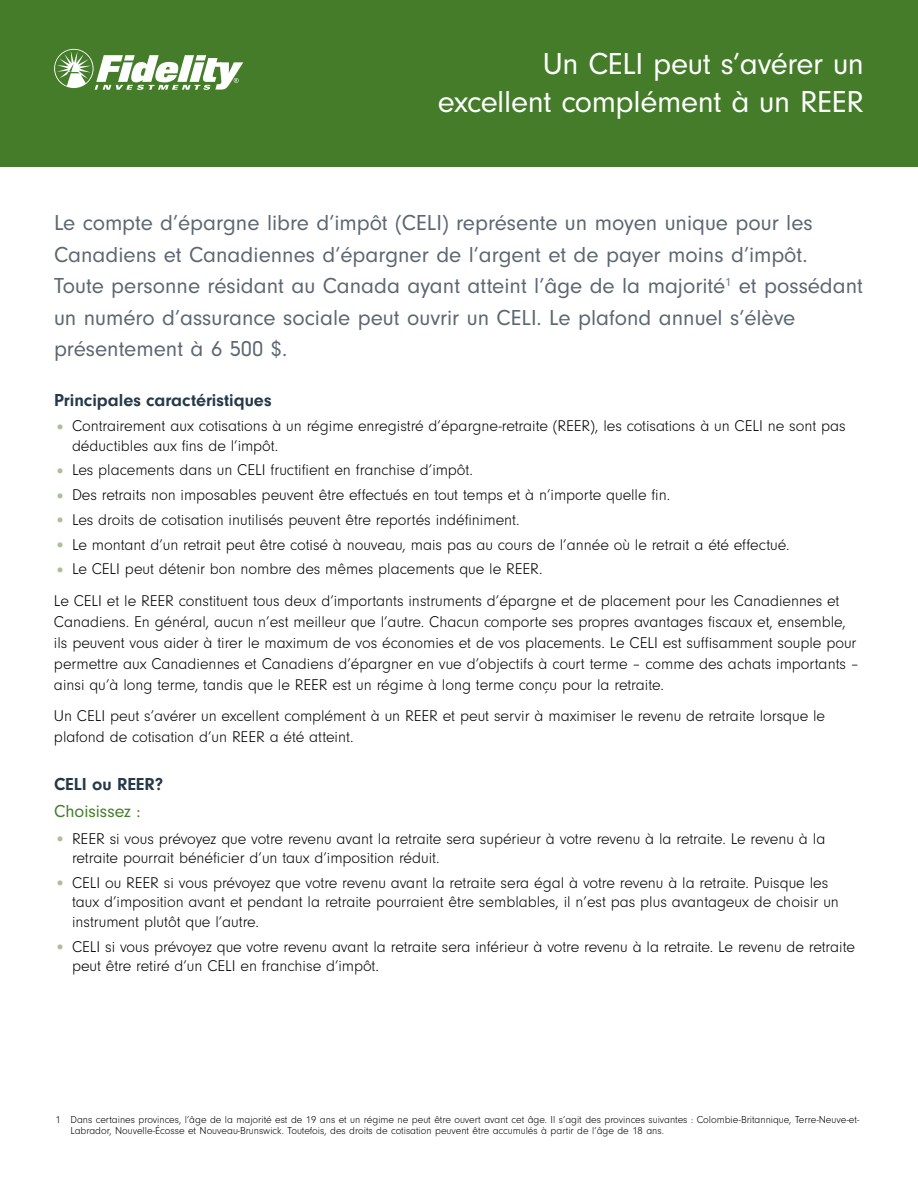
<style>
.page{position:relative;width:918px;height:1188px;background:#fff}
.page>*{position:absolute;margin:0;border:0;box-sizing:border-box;transform-origin:0 0}
.t1{font:31.5px/37.5px "Neuzeit Gro";letter-spacing:-.01em;color:#fff;text-align:right}
.t2{font:22.5px/31.5px "Neuzeit Gro";color:#5d6771}
.t3{font:700 18px "Neuzeit Gro";color:#253948}
.t4{font:18px "Neuzeit Gro";color:#447c29}
.t5{font:300 16.2px/19.5px "Neuzeit Gro";color:#000}
.t6{font:300 10.5px/11.2px "Neuzeit Gro";color:#000}
.s1{font-size:18px;color:#a8c196}
</style>
<div class="page">
<div style="left:0;top:0;width:918px;height:166px;background:#447c29"></div>
<svg style="left:54px;top:49px;width:189px;height:41px"></svg>
<h1 class="t1" style="left:438px;top:46px;width:428px">Un CELI peut s’avérer un excellent complément à un REER</h1>
<p class="t2" style="left:54px;top:207px;width:811px">Le compte d’épargne libre d’impôt (CELI) représente un moyen unique pour les Canadiens et Canadiennes d’épargner de l’argent et de payer moins d’impôt.<br>Toute personne résidant au Canada ayant atteint l’âge de la majorité<sup>1</sup> et possédant un numéro d’assurance sociale peut ouvrir un CELI. Le plafond annuel s’élève présentement à 6 500 $.</p>
<p class="t3" style="left:54px;top:390px;width:219px">Principales caractéristiques</p>
<p class="t5" style="left:72px;top:416px;width:775px;text-indent:-18px"><span class="s1">•</span> Contrairement aux cotisations à un régime enregistré d’épargne-retraite (REER), les cotisations à un CELI ne sont pas déductibles aux fins de l’impôt.</p>
<p class="t5" style="left:54px;top:461px;width:420px"><span class="s1">•</span> Les placements dans un CELI fructifient en franchise d’impôt.</p>
<p class="t5" style="left:54px;top:485px;width:618px"><span class="s1">•</span> Des retraits non imposables peuvent être effectués en tout temps et à n’importe quelle fin.</p>
<p class="t5" style="left:54px;top:510px;width:467px"><span class="s1">•</span> Les droits de cotisation inutilisés peuvent être reportés indéfiniment.</p>
<p class="t5" style="left:54px;top:535px;width:737px"><span class="s1">•</span> Le montant d’un retrait peut être cotisé à nouveau, mais pas au cours de l’année où le retrait a été effectué.</p>
<p class="t5" style="left:54px;top:554px;width:787px;line-height:31.5px"><span class="s1">•</span> Le CELI peut détenir bon nombre des mêmes placements que le REER.<br>Le CELI et le REER constituent tous deux d’importants instruments d’épargne et de placement pour les Canadiennes et</p>
<p class="t5" style="left:54px;top:611px;width:807px;line-height:21px">Canadiens. En général, aucun n’est meilleur que l’autre. Chacun comporte ses propres avantages fiscaux et, ensemble, ils peuvent vous aider à tirer le maximum de vos économies et de vos placements. Le CELI est suffisamment souple pour permettre aux Canadiennes et Canadiens d’épargner en vue d’objectifs à court terme – comme des achats importants – ainsi qu’à long terme, tandis que le REER est un régime à long terme conçu pour la retraite.</p>
<p class="t5" style="left:54px;top:706px;width:773px;line-height:21px">Un CELI peut s’avérer un excellent complément à un REER et peut servir à maximiser le revenu de retraite lorsque le plafond de cotisation d’un REER a été atteint.</p>
<p class="t3" style="left:54px;top:774px;width:111px">CELI ou REER?</p>
<p class="t4" style="left:54px;top:801px;width:88px">Choisissez :</p>
<p class="t5" style="left:72px;top:829px;width:755px;text-indent:-18px"><span class="s1">•</span> REER si vous prévoyez que votre revenu avant la retraite sera supérieur à votre revenu à la retraite. Le revenu à la retraite pourrait bénéficier d’un taux d’imposition réduit.</p>
<p class="t5" style="left:72px;top:873px;width:768px;text-indent:-18px"><span class="s1">•</span> CELI ou REER si vous prévoyez que votre revenu avant la retraite sera égal à votre revenu à la retraite. Puisque les taux d’imposition avant et pendant la retraite pourraient être semblables, il n’est pas plus avantageux de choisir un instrument plutôt que l’autre.</p>
<p class="t5" style="left:72px;top:937px;width:785px;text-indent:-18px"><span class="s1">•</span> CELI si vous prévoyez que votre revenu avant la retraite sera inférieur à votre revenu à la retraite. Le revenu de retraite peut être retiré d’un CELI en franchise d’impôt.</p>
<p class="t6" style="left:70px;top:1114px;width:790px;text-indent:-15px">1 Dans certaines provinces, l’âge de la majorité est de 19 ans et un régime ne peut être ouvert avant cet âge. Il s’agit des provinces suivantes : Colombie-Britannique, Terre-Neuve-et-<br>Labrador, Nouvelle-Écosse et Nouveau-Brunswick. Toutefois, des droits de cotisation peuvent être accumulés à partir de l’âge de 18 ans.</p>
</div>
